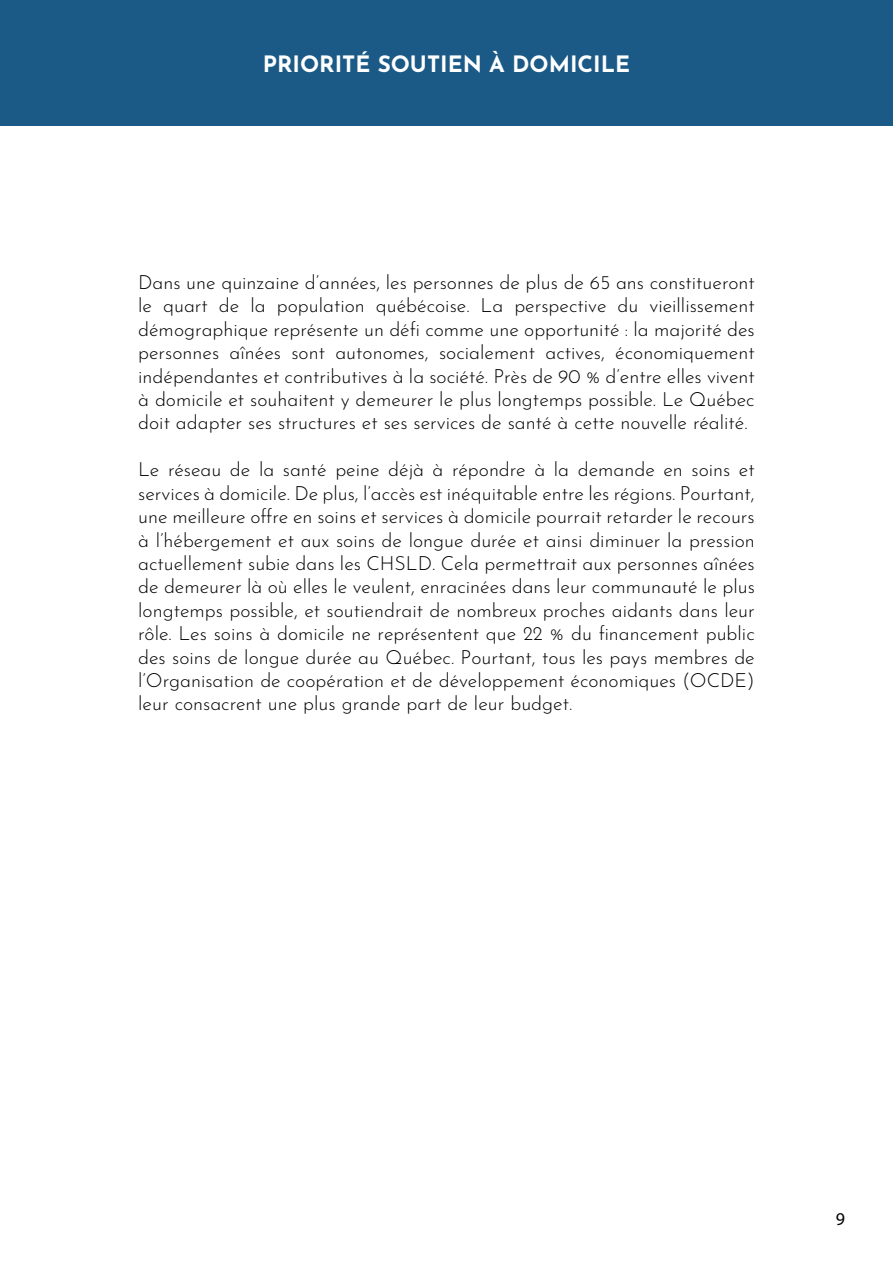
<style>
.page{position:relative;width:893px;height:1263px;background:#fff}
.page>*{position:absolute;margin:0;border:0;box-sizing:border-box;transform-origin:0 0}
.t1{font:100 22.5px "Josefin Sans";color:#fff}
.t2{font:100 19.5px/23.4px "Josefin Sans";color:#000;text-align:justify}
.t3{font:18px "Myriad Pro";color:#000}
</style>
<div class="page">
<div style="left:0;top:0;width:893px;height:125px;background:#1b5a86"></div>
<p class="t1" style="left:263px;top:47px;width:369px">PRIORITÉ SOUTIEN À DOMICILE</p>
<p class="t2" style="left:138px;top:269px;width:618px">Dans une quinzaine d’années, les personnes de plus de 65 ans constitueront le quart de la population québécoise. La perspective du vieillissement démographique représente un défi comme une opportunité : la majorité des personnes aînées sont autonomes, socialement actives, économiquement indépendantes et contributives à la société. Près de 90 % d’entre elles vivent à domicile et souhaitent y demeurer le plus longtemps possible. Le Québec doit adapter ses structures et ses services de santé à cette nouvelle réalité.</p>
<p class="t2" style="left:138px;top:456px;width:618px">Le réseau de la santé peine déjà à répondre à la demande en soins et services à domicile. De plus, l’accès est inéquitable entre les régions. Pourtant, une meilleure offre en soins et services à domicile pourrait retarder le recours à l’hébergement et aux soins de longue durée et ainsi diminuer la pression actuellement subie dans les CHSLD. Cela permettrait aux personnes aînées de demeurer là où elles le veulent, enracinées dans leur communauté le plus longtemps possible, et soutiendrait de nombreux proches aidants dans leur rôle. Les soins à domicile ne représentent que 22 % du financement public des soins de longue durée au Québec. Pourtant, tous les pays membres de l’Organisation de coopération et de développement économiques (OCDE) leur consacrent une plus grande part de leur budget.</p>
<p class="t3" style="left:836px;top:1208px;width:11px">9</p>
</div>
